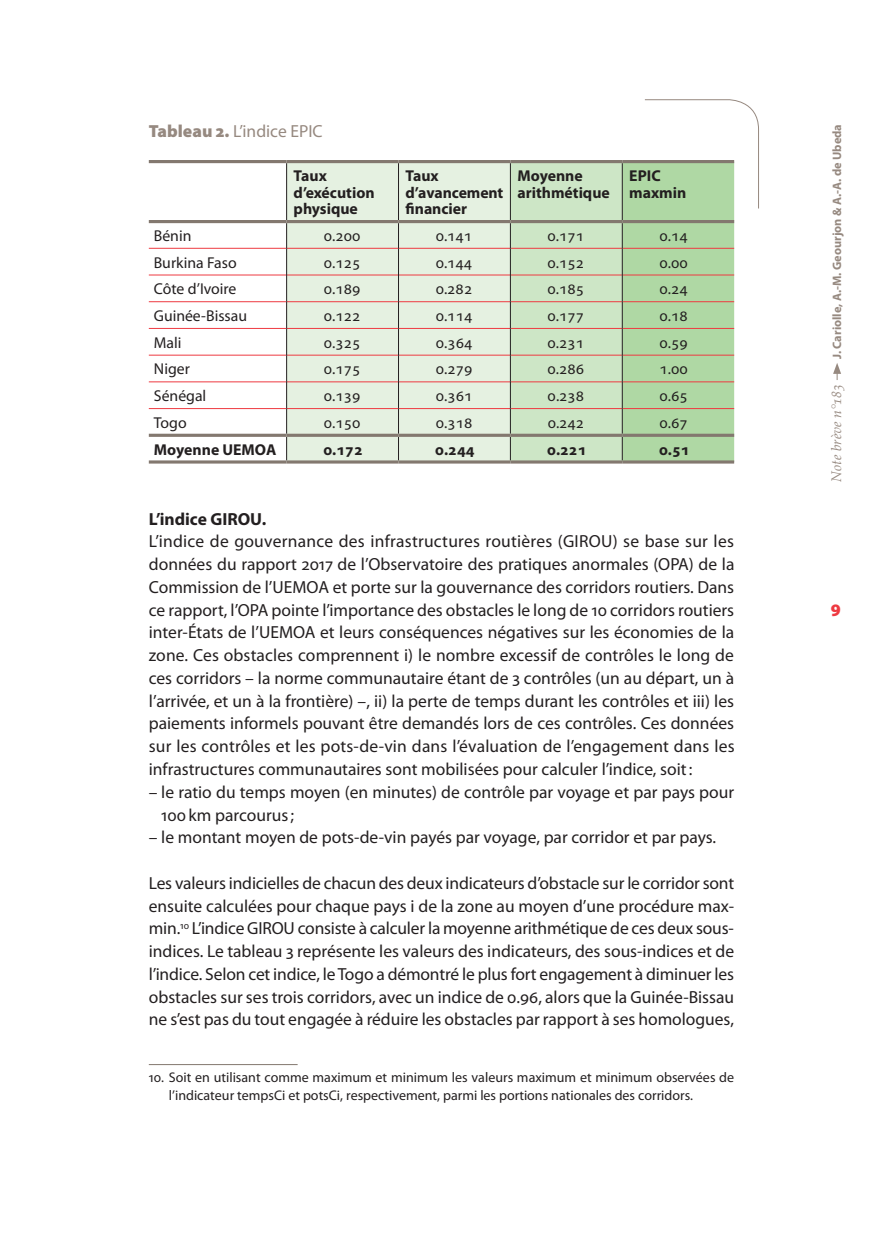
<style>
.page{position:relative;width:883px;height:1256px;background:#fff}
.page>*{position:absolute;margin:0;border:0;box-sizing:border-box;transform-origin:0 0}
.t1{font:17.5px/22.8px "Myriad Pro";color:#231f20;text-align:justify}
.t2{font:17.5px "Myriad Pro";color:#968980}
.t3{font:700 17.5px "Myriad Pro";color:#231f20}
.t4{font:900 17.5px "Myriad Pro";color:#ee3a41}
.t5{font:15.75px "Myriad Pro";color:#231f20}
.t6{font:700 15.75px/16.6px "Myriad Pro";color:#231f20}
.t7{font:14px/17.5px "Myriad Pro";color:#231f20}
.t8{font:italic 14px "Palatino Linotype";color:#968980}
.t9{font:700 12.25px "Myriad Pro";color:#968980}
.s1{font-weight:900}
</style>
<div class="page">
<div style="left:287px;top:163px;width:223px;height:297px;background:#e5f1e1"></div>
<hr style="left:149px;top:248px;width:137px;height:1px;background:#ee3a41">
<hr style="left:287px;top:248px;width:111px;height:1px;background:#ee3a41">
<hr style="left:399px;top:248px;width:111px;height:1px;background:#ee3a41">
<hr style="left:149px;top:274px;width:137px;height:1px;background:#ee3a41">
<hr style="left:287px;top:274px;width:111px;height:1px;background:#ee3a41">
<hr style="left:399px;top:274px;width:111px;height:1px;background:#ee3a41">
<hr style="left:149px;top:301px;width:137px;height:1px;background:#ee3a41">
<hr style="left:287px;top:301px;width:111px;height:1px;background:#ee3a41">
<hr style="left:399px;top:301px;width:111px;height:1px;background:#ee3a41">
<hr style="left:149px;top:328px;width:137px;height:1px;background:#ee3a41">
<hr style="left:287px;top:328px;width:111px;height:1px;background:#ee3a41">
<hr style="left:399px;top:328px;width:111px;height:1px;background:#ee3a41">
<hr style="left:149px;top:355px;width:137px;height:1px;background:#ee3a41">
<hr style="left:287px;top:355px;width:111px;height:1px;background:#ee3a41">
<hr style="left:399px;top:355px;width:111px;height:1px;background:#ee3a41">
<hr style="left:149px;top:381px;width:137px;height:1px;background:#ee3a41">
<hr style="left:287px;top:381px;width:111px;height:1px;background:#ee3a41">
<hr style="left:399px;top:381px;width:111px;height:1px;background:#ee3a41">
<hr style="left:149px;top:408px;width:137px;height:1px;background:#ee3a41">
<hr style="left:287px;top:408px;width:111px;height:1px;background:#ee3a41">
<hr style="left:399px;top:408px;width:111px;height:1px;background:#ee3a41">
<hr style="left:286px;top:163px;width:1px;height:57px;background:#231f20">
<hr style="left:398px;top:163px;width:1px;height:57px;background:#231f20">
<svg style="left:286px;top:223px;width:1px;height:237px"></svg>
<svg style="left:398px;top:223px;width:1px;height:237px"></svg>
<hr style="left:149px;top:160px;width:138px;height:3px;background:#83786f">
<hr style="left:287px;top:160px;width:112px;height:3px;background:#83786f">
<hr style="left:399px;top:160px;width:111px;height:3px;background:#83786f">
<hr style="left:149px;top:220px;width:138px;height:3px;background:#83786f">
<hr style="left:287px;top:220px;width:112px;height:3px;background:#83786f">
<hr style="left:399px;top:220px;width:111px;height:3px;background:#83786f">
<svg style="left:149px;top:433px;width:138px;height:4px"></svg>
<svg style="left:287px;top:433px;width:112px;height:4px"></svg>
<svg style="left:399px;top:433px;width:111px;height:4px"></svg>
<hr style="left:149px;top:460px;width:138px;height:3px;background:#83786f">
<hr style="left:287px;top:460px;width:112px;height:3px;background:#83786f">
<hr style="left:399px;top:460px;width:111px;height:3px;background:#83786f">
<hr style="left:510px;top:460px;width:112px;height:3px;background:#83786f">
<hr style="left:622px;top:460px;width:112px;height:3px;background:#83786f">
<hr style="left:149px;top:1063px;width:149px;height:1px;background:#83786f">
<svg style="left:833px;top:363px;width:8px;height:17px"></svg>
<svg style="left:510px;top:99px;width:249px;height:363px"></svg>
<p class="t2" style="left:149px;top:120px;width:175px"><span class="s1">Tableau 2.</span> L’indice EPIC</p>
<p class="t6" style="left:294px;top:167px;width:83px">Taux d’exécution physique</p>
<p class="t6" style="left:406px;top:167px;width:99px">Taux d’avancement financier</p>
<p class="t6" style="left:517px;top:167px;width:94px">Moyenne arithmétique</p>
<p class="t6" style="left:629px;top:167px;width:59px">EPIC maxmin</p>
<p class="t5" style="left:154px;top:226px;width:39px">Bénin</p>
<p class="t5" style="left:324px;top:226px;width:38px">0.200</p>
<p class="t5" style="left:436px;top:226px;width:38px">0.141</p>
<p class="t5" style="left:548px;top:226px;width:38px">0.171</p>
<p class="t5" style="left:659px;top:226px;width:30px">0.14</p>
<p class="t5" style="left:154px;top:252px;width:84px">Burkina Faso</p>
<p class="t5" style="left:324px;top:252px;width:38px">0.125</p>
<p class="t5" style="left:436px;top:252px;width:38px">0.144</p>
<p class="t5" style="left:548px;top:252px;width:38px">0.152</p>
<p class="t5" style="left:659px;top:252px;width:30px">0.00</p>
<p class="t5" style="left:154px;top:279px;width:84px">Côte d’Ivoire</p>
<p class="t5" style="left:324px;top:279px;width:38px">0.189</p>
<p class="t5" style="left:436px;top:279px;width:38px">0.282</p>
<p class="t5" style="left:548px;top:279px;width:38px">0.185</p>
<p class="t5" style="left:659px;top:279px;width:30px">0.24</p>
<p class="t5" style="left:154px;top:306px;width:95px">Guinée-Bissau</p>
<p class="t5" style="left:324px;top:306px;width:38px">0.122</p>
<p class="t5" style="left:436px;top:306px;width:38px">0.114</p>
<p class="t5" style="left:548px;top:306px;width:38px">0.177</p>
<p class="t5" style="left:659px;top:306px;width:30px">0.18</p>
<p class="t5" style="left:154px;top:332px;width:29px">Mali</p>
<p class="t5" style="left:324px;top:332px;width:38px">0.325</p>
<p class="t5" style="left:436px;top:332px;width:38px">0.364</p>
<p class="t5" style="left:548px;top:332px;width:38px">0.231</p>
<p class="t5" style="left:660px;top:332px;width:30px">0.59</p>
<p class="t5" style="left:154px;top:359px;width:38px">Niger</p>
<p class="t5" style="left:324px;top:359px;width:38px">0.175</p>
<p class="t5" style="left:436px;top:359px;width:38px">0.279</p>
<p class="t5" style="left:548px;top:359px;width:38px">0.286</p>
<p class="t5" style="left:660px;top:359px;width:30px">1.00</p>
<p class="t5" style="left:154px;top:386px;width:54px">Sénégal</p>
<p class="t5" style="left:324px;top:386px;width:38px">0.139</p>
<p class="t5" style="left:436px;top:386px;width:38px">0.361</p>
<p class="t5" style="left:548px;top:386px;width:38px">0.238</p>
<p class="t5" style="left:660px;top:386px;width:30px">0.65</p>
<p class="t5" style="left:154px;top:413px;width:34px">Togo</p>
<p class="t5" style="left:324px;top:413px;width:38px">0.150</p>
<p class="t5" style="left:436px;top:413px;width:38px">0.318</p>
<p class="t5" style="left:548px;top:413px;width:38px">0.242</p>
<p class="t5" style="left:660px;top:413px;width:30px">0.67</p>
<p class="t6" style="left:154px;top:440px;width:124px">Moyenne UEMOA</p>
<p class="t6" style="left:323px;top:440px;width:41px">0.172</p>
<p class="t6" style="left:435px;top:440px;width:41px">0.244</p>
<p class="t6" style="left:547px;top:440px;width:41px">0.221</p>
<p class="t6" style="left:659px;top:440px;width:32px">0.51</p>
<p class="t3" style="left:149px;top:507px;width:119px">L’indice GIROU.</p>
<p class="t1" style="left:149px;top:529px;width:587px">L’indice de gouvernance des infrastructures routières (GIROU) se base sur les données du rapport 2017 de l’Observatoire des pratiques anormales (OPA) de la Commission de l’UEMOA et porte sur la gouvernance des corridors routiers. Dans ce rapport, l’OPA pointe l’importance des obstacles le long de 10 corridors routiers inter-États de l’UEMOA et leurs conséquences négatives sur les économies de la zone. Ces obstacles comprennent i) le nombre excessif de contrôles le long de ces corridors – la norme communautaire étant de 3 contrôles (un au départ, un à l’arrivée, et un à la frontière) –, ii) la perte de temps durant les contrôles et iii) les paiements informels pouvant être demandés lors de ces contrôles. Ces données sur les contrôles et les pots-de-vin dans l’évaluation de l’engagement dans les infrastructures communautaires sont mobilisées pour calculer l’indice, soit:</p>
<p class="t1" style="left:161px;top:780px;width:574px;text-indent:-12px">– le ratio du temps moyen (en minutes) de contrôle par voyage et par pays pour<br>100km parcourus;</p>
<p class="t1" style="left:149px;top:825px;width:569px">– le montant moyen de pots-de-vin payés par voyage, par corridor et par pays.</p>
<p class="t1" style="left:149px;top:871px;width:587px">Les valeurs indicielles de chacun des deux indicateurs d’obstacle sur le corridor sont ensuite calculées pour chaque pays i de la zone au moyen d’une procédure max&shy;min.<sup>10</sup> L’indice GIROU consiste à calculer la moyenne arithmétique de ces deux sous&shy;indices. Le tableau 3 représente les valeurs des indicateurs, des sous-indices et de l’indice. Selon cet indice, le Togo a démontré le plus fort engagement à diminuer les obstacles sur ses trois corridors, avec un indice de 0.96, alors que la Guinée-Bissau ne s’est pas du tout engagée à réduire les obstacles par rapport à ses homologues,</p>
<p class="t7" style="left:169px;top:1068px;width:567px;text-indent:-20px">10. Soit en utilisant comme maximum et minimum les valeurs maximum et minimum observées de l’indicateur tempsCi et potsCi, respectivement, parmi les portions nationales des corridors.</p>
<p class="t9" style="left:829px;top:359px;width:237px;rotate:-90deg">J. Cariolle, A.-M. Geourjon &amp; A.-A. de Ubeda</p>
<p class="t8" style="left:826px;top:481px;width:100px;rotate:-90deg">Note brève n°183</p>
<p class="t4" style="left:831px;top:598px;width:12px">9</p>
</div>
